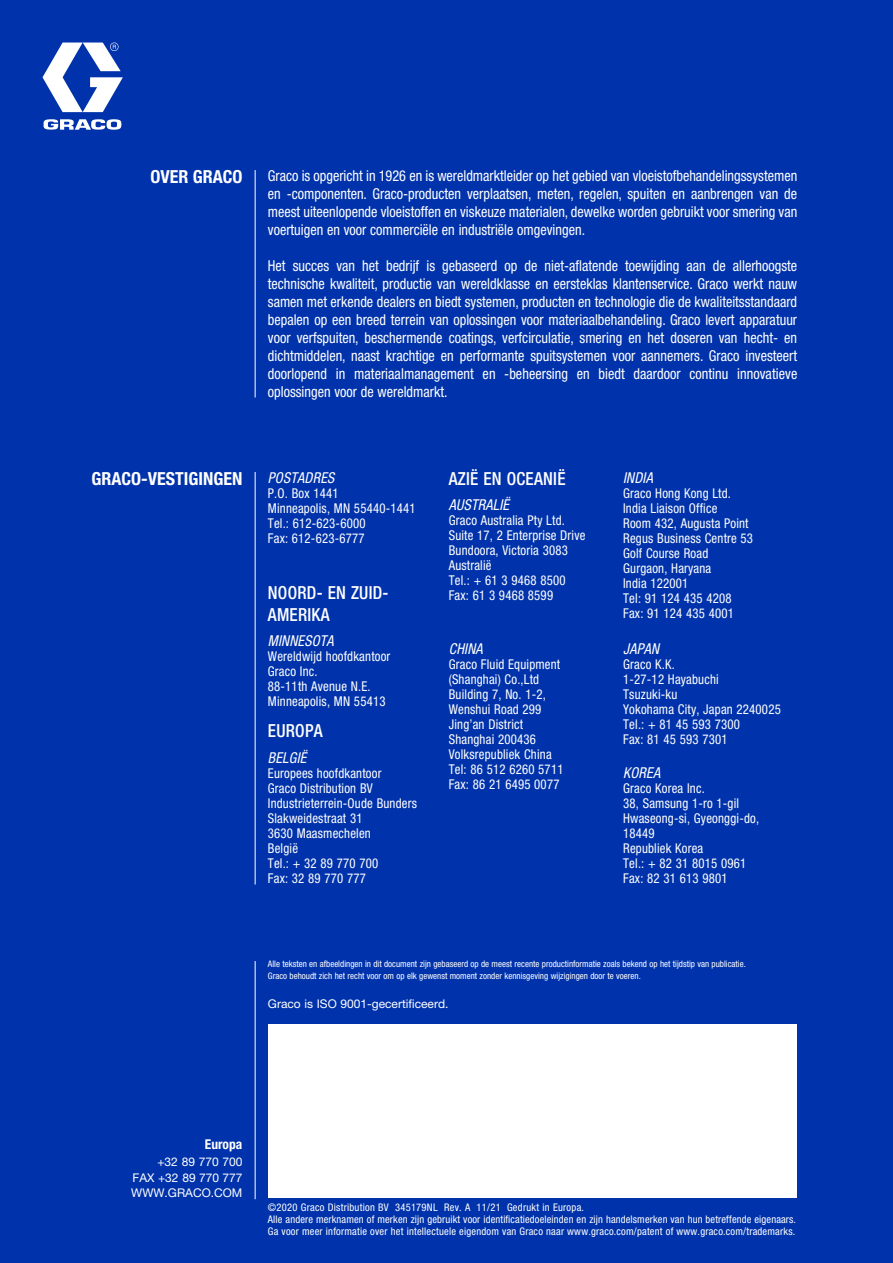
<style>
.page{position:relative;width:893px;height:1263px;background:#0033ab}
.page>*{position:absolute;margin:0;border:0;box-sizing:border-box;transform-origin:0 0}
.t1{font:500 condensed 18px/21.6px "Helvetica Neue LT Std";letter-spacing:.015em;color:#fff;scale:.95 1}
.t2{font:700 condensed 18px "Helvetica Neue LT Std";color:#fff}
.t3{font:condensed 15px/18px "Helvetica Neue LT Std";color:#fff;text-align:justify;scale:.95 1}
.t4{font:italic condensed 15px "Helvetica Neue LT Std";letter-spacing:.015em;color:#fff;scale:.95 1}
.t5{font:condensed 13.5px/15px "Helvetica Neue LT Std";letter-spacing:.015em;color:#fff;scale:.95 1}
.t6{font:700 condensed 13.5px "Helvetica Neue LT Std";color:#fff}
.t7{font:12px/16.5px "Helvetica Neue LT Std";color:#fff;text-align:right}
.t8{font:condensed 10.5px/12px "Helvetica Neue LT Std";letter-spacing:.02em;color:#fff}
.t9{font:condensed 9px/12px "Helvetica Neue LT Std";color:#fff}
</style>
<div class="page">
<div style="left:268px;top:1025px;width:529px;height:173px;background:#fff"></div>
<svg style="left:43px;top:43px;width:80px;height:87px"></svg>
<hr style="left:255px;top:170px;width:1px;height:227px;background:#fff">
<hr style="left:255px;top:961px;width:1px;height:238px;background:#fff">
<hr style="left:255px;top:472px;width:1px;height:412px;background:#fff">
<p class="t2" style="left:150px;top:166px;width:94px">OVER GRACO</p>
<p class="t3" style="left:268px;top:166px;width:559px">Graco is opgericht in 1926 en is wereldmarktleider op het gebied van vloeistofbehandelingssystemen en -componenten. Graco-producten verplaatsen, meten, regelen, spuiten en aanbrengen van de meest uiteenlopende vloeistoffen en viskeuze materialen, dewelke worden gebruikt voor smering van voertuigen en voor commerciële en industriële omgevingen.</p>
<p class="t3" style="left:268px;top:256px;width:559px">Het succes van het bedrijf is gebaseerd op de niet-aflatende toewijding aan de allerhoogste technische kwaliteit, productie van wereldklasse en eersteklas klantenservice. Graco werkt nauw samen met erkende dealers en biedt systemen, producten en technologie die de kwaliteitsstandaard bepalen op een breed terrein van oplossingen voor materiaalbehandeling. Graco levert apparatuur voor verfspuiten, beschermende coatings, verfcirculatie, smering en het doseren van hecht- en dichtmiddelen, naast krachtige en performante spuitsystemen voor aannemers. Graco investeert doorlopend in materiaalmanagement en -beheersing en biedt daardoor continu innovatieve oplossingen voor de wereldmarkt.</p>
<p class="t2" style="left:91px;top:468px;width:152px">GRACO-VESTIGINGEN</p>
<p class="t4" style="left:268px;top:469px;width:71px">POSTADRES</p>
<p class="t5" style="left:268px;top:485px;width:157px">P.O. Box 1441<br>Minneapolis, MN 55440-1441<br>Tel.: 612-623-6000<br>Fax: 612-623-6777</p>
<p class="t1" style="left:268px;top:582px;width:128px">NOORD- EN ZUID-<br>AMERIKA</p>
<p class="t4" style="left:268px;top:632px;width:71px">MINNESOTA</p>
<p class="t5" style="left:268px;top:649px;width:130px">Wereldwijd hoofdkantoor<br>Graco Inc.<br>88-11th Avenue N.E.<br>Minneapolis, MN 55413</p>
<p class="t1" style="left:268px;top:720px;width:59px">EUROPA</p>
<p class="t4" style="left:268px;top:749px;width:42px">BELGIË</p>
<p class="t5" style="left:268px;top:765px;width:158px">Europees hoofdkantoor<br>Graco Distribution BV<br>Industrieterrein-Oude Bunders<br>Slakweidestraat 31<br>3630 Maasmechelen<br>België<br>Tel.: + 32 89 770 700<br>Fax: 32 89 770 777</p>
<p class="t1" style="left:449px;top:467px;width:124px">AZIË EN OCEANIË</p>
<p class="t4" style="left:449px;top:496px;width:65px">AUSTRALIË</p>
<p class="t5" style="left:449px;top:513px;width:145px">Graco Australia Pty Ltd.<br>Suite 17, 2 Enterprise Drive<br>Bundoora, Victoria 3083<br>Australië<br>Tel.: + 61 3 9468 8500<br>Fax: 61 3 9468 8599</p>
<p class="t4" style="left:449px;top:640px;width:37px">CHINA</p>
<p class="t5" style="left:449px;top:657px;width:122px">Graco Fluid Equipment (Shanghai) Co.,Ltd<br>Building 7, No. 1-2,<br>Wenshui Road 299<br>Jing’an District<br>Shanghai 200436<br>Volksrepubliek China<br>Tel: 86 512 6260 5711<br>Fax: 86 21 6495 0077</p>
<p class="t4" style="left:623px;top:469px;width:33px">INDIA</p>
<p class="t5" style="left:623px;top:485px;width:138px">Graco Hong Kong Ltd.<br>India Liaison Office<br>Room 432, Augusta Point<br>Regus Business Centre 53<br>Golf Course Road<br>Gurgaon, Haryana<br>India 122001<br>Tel: 91 124 435 4208<br>Fax: 91 124 435 4001</p>
<p class="t4" style="left:623px;top:640px;width:39px">JAPAN</p>
<p class="t5" style="left:623px;top:657px;width:167px">Graco K.K.<br>1-27-12 Hayabuchi<br>Tsuzuki-ku<br>Yokohama City, Japan 2240025<br>Tel.: + 81 45 593 7300<br>Fax: 81 45 593 7301</p>
<p class="t4" style="left:623px;top:764px;width:40px">KOREA</p>
<p class="t5" style="left:623px;top:780px;width:145px">Graco Korea Inc.<br>38, Samsung 1-ro 1-gil<br>Hwaseong-si, Gyeonggi-do,<br>18449<br>Republiek Korea<br>Tel.: + 82 31 8015 0961<br>Fax: 82 31 613 9801</p>
<p class="t9" style="left:268px;top:958px;width:480px">Alle teksten en afbeeldingen in dit document zijn gebaseerd op de meest recente productinformatie zoals bekend op het tijdstip van publicatie.<br>Graco behoudt zich het recht voor om op elk gewenst moment zonder kennisgeving wijzigingen door te voeren.</p>
<p class="t7" style="left:268px;top:995px;width:182px">Graco is ISO 9001-gecertificeerd.</p>
<p class="t6" style="left:205px;top:1136px;width:39px">Europa</p>
<p class="t7" style="left:132px;top:1153px;width:111px">+32 89 770 700<br>FAX +32 89 770 777</p>
<p class="t7" style="left:131px;top:1184px;width:113px">WWW.GRACO.COM</p>
<p class="t8" style="left:268px;top:1201px;width:530px">©2020 Graco Distribution BV 345179NL Rev. A 11/21 Gedrukt in Europa.<br>Alle andere merknamen of merken zijn gebruikt voor identificatiedoeleinden en zijn handelsmerken van hun betreffende eigenaars.<br>Ga voor meer informatie over het intellectuele eigendom van Graco naar www.graco.com/patent of www.graco.com/trademarks.</p>
</div>
